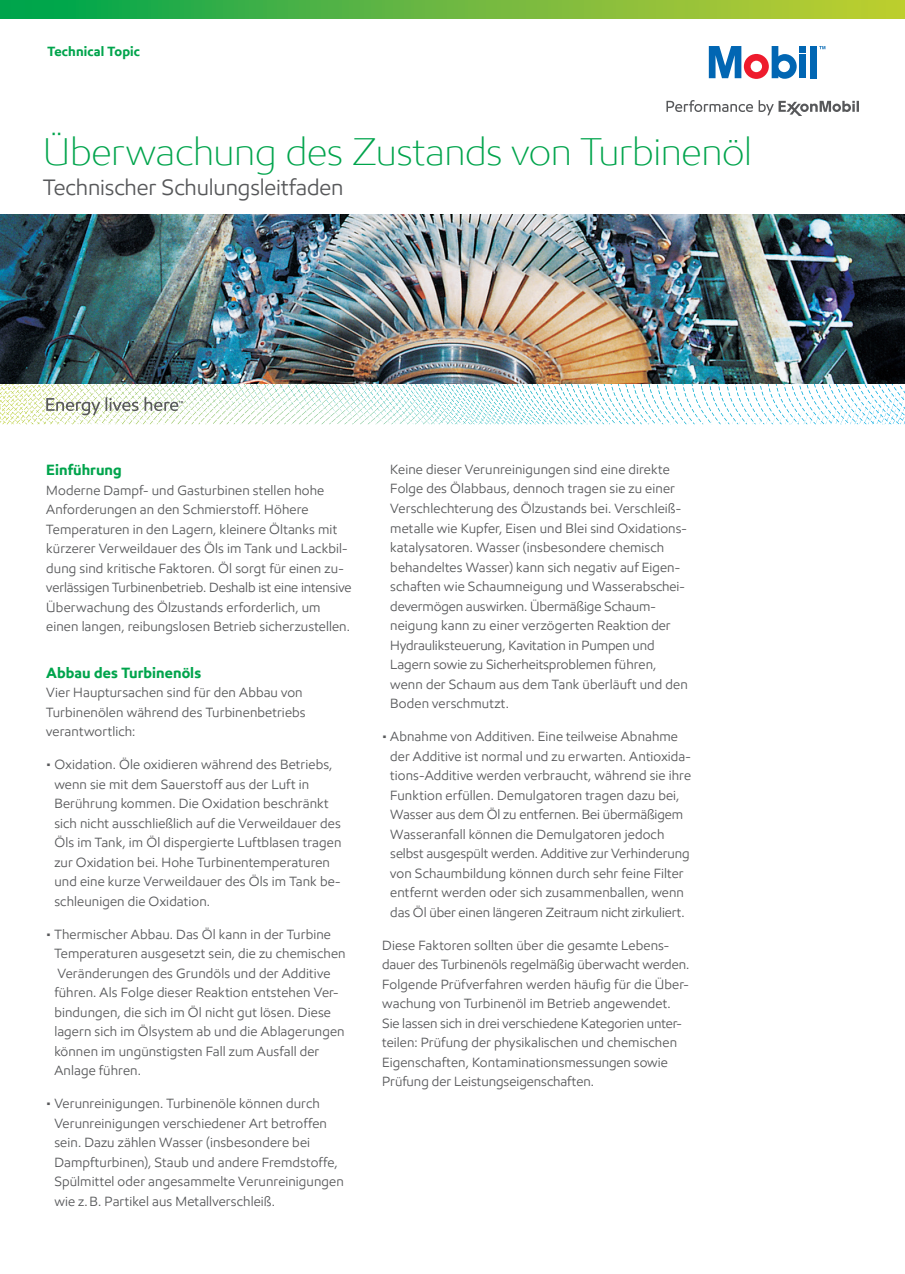
<style>
.page{position:relative;width:905px;height:1274px;background:#fff}
.page>*{position:absolute;margin:0;border:0;box-sizing:border-box;transform-origin:0 0}
.t1{font:300 39px "E Mprint";letter-spacing:-.01em;color:#00a44c}
.t2{font:22.5px "E Mprint";letter-spacing:-.005em;color:#57585a}
.t3{font:700 15px "E Mprint";letter-spacing:.005em;color:#00a44c}
.t4{font:13.5px/19.5px "E Mprint";letter-spacing:.005em;color:#57585a}
.t5{font:700 13.5px "E Mprint";letter-spacing:.01em;color:#00a44c}
</style>
<div class="page">
<img style="left:171px;top:383px;width:733px;height:5px">
<div style="left:0;top:0;width:904px;height:19px;background:linear-gradient(to right,#00a34f,#cacd31)"></div>
<div style="left:799px;top:46px;width:7px;height:6px;background:#0166b3"></div>
<div style="left:799px;top:55px;width:7px;height:23px;background:#0166b3"></div>
<div style="left:809px;top:46px;width:7px;height:32px;background:#0166b3"></div>
<svg style="left:708px;top:46px;width:88px;height:33px"></svg>
<svg style="left:819px;top:46px;width:6px;height:3px"></svg>
<svg style="left:666px;top:100px;width:192px;height:16px"></svg>
<svg style="left:46px;top:397px;width:137px;height:18px"></svg>
<img style="left:0;top:215px;width:904px;height:168px">
<svg style="left:0;top:0;width:7px;height:7px"></svg>
<svg style="left:898px;top:0;width:7px;height:7px"></svg>
<p class="t5" style="left:47px;top:43px;width:94px">Technical Topic</p>
<h1 class="t1" style="left:43px;top:128px;width:710px">Überwachung des Zustands von Turbinenöl</h1>
<h2 class="t2" style="left:43px;top:173px;width:302px">Technischer Schulungsleitfaden</h2>
<p class="t3" style="left:46px;top:460px;width:77px">Einführung</p>
<p class="t4" style="left:46px;top:480px;width:306px">Moderne Dampf- und Gasturbinen stellen hohe Anforderungen an den Schmierstoff. Höhere Temperaturen in den Lagern, kleinere Öltanks mit kürzerer Verweildauer des Öls im Tank und Lackbil&shy;dung sind kritische Faktoren. Öl sorgt für einen zu&shy;verlässigen Turbinenbetrieb. Deshalb ist eine intensive Überwachung des Ölzustands erforderlich, um einen langen, reibungslosen Betrieb sicherzustellen.</p>
<p class="t3" style="left:46px;top:663px;width:156px">Abbau des Turbinenöls</p>
<p class="t4" style="left:46px;top:682px;width:261px">Vier Hauptursachen sind für den Abbau von<br>Turbinenölen während des Turbinenbetriebs verantwortlich:</p>
<p class="t4" style="left:54px;top:754px;width:288px;text-indent:-8px">• Oxidation. Öle oxidieren während des Betriebs, wenn sie mit dem Sauerstoff aus der Luft in Berührung kommen. Die Oxidation beschränkt sich nicht ausschließlich auf die Verweildauer des Öls im Tank, im Öl dispergierte Luftblasen tragen zur Oxidation bei. Hohe Turbinentemperaturen und eine kurze Verweildauer des Öls im Tank be&shy;schleunigen die Oxidation.</p>
<p class="t4" style="left:54px;top:924px;width:293px;text-indent:-8px">• Thermischer Abbau. Das Öl kann in der Turbine Temperaturen ausgesetzt sein, die zu chemischen Veränderungen des Grundöls und der Additive führen. Als Folge dieser Reaktion entstehen Ver&shy;bindungen, die sich im Öl nicht gut lösen. Diese lagern sich im Ölsystem ab und die Ablagerungen können im ungünstigsten Fall zum Ausfall der Anlage führen.</p>
<p class="t4" style="left:54px;top:1093px;width:291px;text-indent:-8px">• Verunreinigungen. Turbinenöle können durch Verunreinigungen verschiedener Art betroffen sein. Dazu zählen Wasser (insbesondere bei Dampfturbinen), Staub und andere Fremdstoffe, Spülmittel oder angesammelte Verunreinigungen wie z.B. Partikel aus Metallverschleiß.</p>
<p class="t4" style="left:390px;top:459px;width:299px">Keine dieser Verunreinigungen sind eine direkte Folge des Ölabbaus, dennoch tragen sie zu einer Verschlechterung des Ölzustands bei. Verschleiß&shy;metalle wie Kupfer, Eisen und Blei sind Oxidations&shy;katalysatoren. Wasser (insbesondere chemisch behandeltes Wasser) kann sich negativ auf Eigen&shy;schaften wie Schaumneigung und Wasserabschei&shy;devermögen auswirken. Übermäßige Schaum&shy;neigung kann zu einer verzögerten Reaktion der Hydrauliksteuerung, Kavitation in Pumpen und Lagern sowie zu Sicherheitsproblemen führen, wenn der Schaum aus dem Tank überläuft und den Boden verschmutzt.</p>
<p class="t4" style="left:390px;top:726px;width:302px;text-indent:-8px">• Abnahme von Additiven. Eine teilweise Abnahme der Additive ist normal und zu erwarten. Antioxida&shy;tions-Additive werden verbraucht, während sie ihre Funktion erfüllen. Demulgatoren tragen dazu bei, Wasser aus dem Öl zu entfernen. Bei übermäßigem Wasseranfall können die Demulgatoren jedoch selbst ausgespült werden. Additive zur Verhinderung von Schaumbildung können durch sehr feine Filter entfernt werden oder sich zusammenballen, wenn das Öl über einen längeren Zeitraum nicht zirkuliert.</p>
<p class="t4" style="left:382px;top:935px;width:308px">Diese Faktoren sollten über die gesamte Lebens&shy;dauer des Turbinenöls regelmäßig überwacht werden.<br>Folgende Prüfverfahren werden häufig für die Über&shy;wachung von Turbinenöl im Betrieb angewendet.<br>Sie lassen sich in drei verschiedene Kategorien unter&shy;teilen: Prüfung der physikalischen und chemischen Eigenschaften, Kontaminationsmessungen sowie Prüfung der Leistungseigenschaften.</p>
</div>
